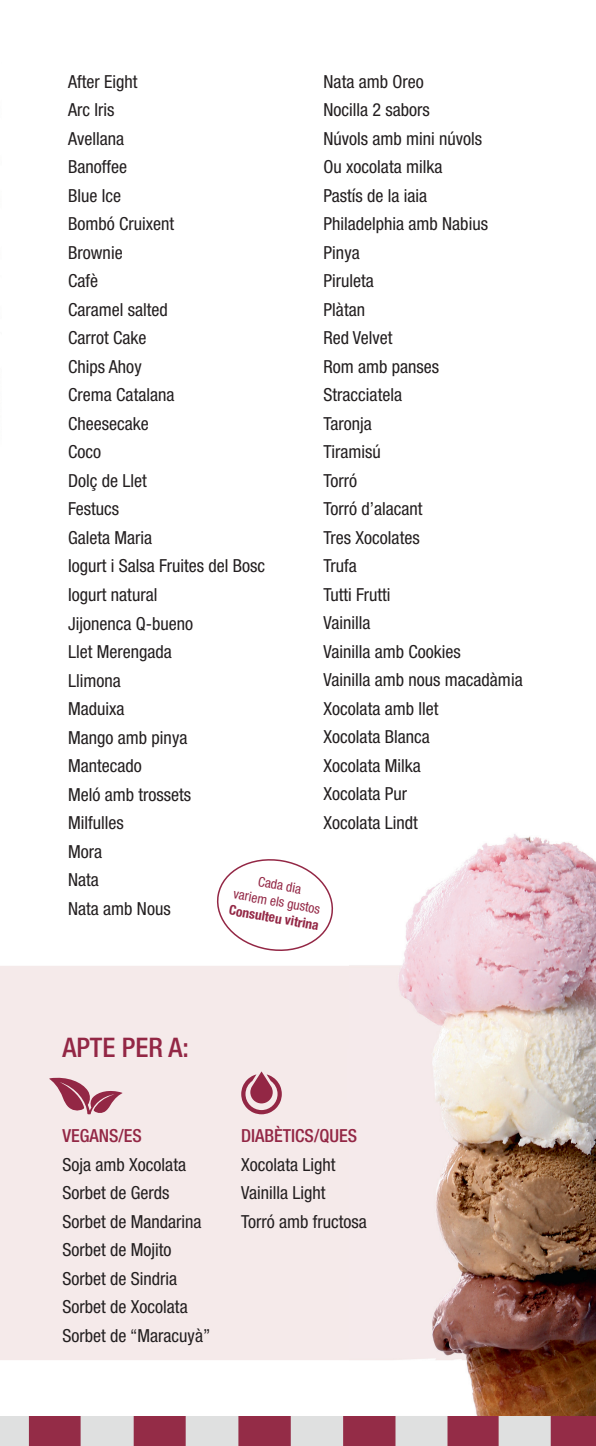
<style>
.page{position:relative;width:596px;height:1446px;background:#fff}
.page>*{position:absolute;margin:0;border:0;box-sizing:border-box;transform-origin:0 0}
.t1{font:500 condensed 27px "Helvetica Neue LT Std";color:#932745}
.t2{font:condensed 18px/28.5px "Helvetica Neue LT Std";color:#231f20}
.t3{font:500 condensed 18px "Helvetica Neue LT Std";color:#932745}
.t4{font:condensed 13.5px/16.5px "Helvetica Neue LT Std";color:#932745;text-align:center}
.t5{font:700 condensed 13.5px "Helvetica Neue LT Std";color:#932745}
</style>
<div class="page">
<img style="left:0;top:834px;width:595px;height:612px">
<svg style="left:212px;top:854px;width:125px;height:100px"></svg>
<svg style="left:241px;top:1071px;width:40px;height:43px;background:#c28595"></svg>
<svg style="left:49px;top:1076px;width:73px;height:38px;background:#cc99a6"></svg>
<p class="t2" style="left:68px;top:67px;width:198px">After Eight<br>Arc Iris<br>Avellana<br>Banoffee<br>Blue Ice<br>Bombó Cruixent<br>Brownie<br>Cafè<br>Caramel salted<br>Carrot Cake<br>Chips Ahoy<br>Crema Catalana<br>Cheesecake<br>Coco<br>Dolç de Llet<br>Festucs<br>Galeta Maria<br>Iogurt i Salsa Fruites del Bosc<br>Iogurt natural<br>Jijonenca Q-bueno<br>Llet Merengada<br>Llimona<br>Maduixa<br>Mango amb pinya<br>Mantecado<br>Meló amb trossets<br>Milfulles<br>Mora<br>Nata<br>Nata amb Nous</p>
<p class="t2" style="left:323px;top:67px;width:200px">Nata amb Oreo<br>Nocilla 2 sabors<br>Núvols amb mini núvols<br>Ou xocolata milka<br>Pastís de la iaia<br>Philadelphia amb Nabius<br>Pinya<br>Piruleta<br>Plàtan<br>Red Velvet<br>Rom amb panses<br>Stracciatela<br>Taronja<br>Tiramisú<br>Torró<br>Torró d’alacant<br>Tres Xocolates<br>Trufa<br>Tutti Frutti<br>Vainilla<br>Vainilla amb Cookies<br>Vainilla amb nous macadàmia<br>Xocolata amb llet<br>Xocolata Blanca<br>Xocolata Milka<br>Xocolata Pur<br>Xocolata Lindt</p>
<p class="t4" style="left:238px;top:869px;width:89px;rotate:10deg">Cada dia<br>variem els gustos</p>
<p class="t5" style="left:230px;top:901px;width:92px;rotate:10deg">Consulteu vitrina</p>
<h1 class="t1" style="left:62px;top:1031px;width:128px">APTE PER A:</h1>
<p class="t3" style="left:62px;top:1125px;width:81px">VEGANS/ES</p>
<p class="t2" style="left:62px;top:1150px;width:149px">Soja amb Xocolata<br>Sorbet de Gerds<br>Sorbet de Mandarina<br>Sorbet de Mojito<br>Sorbet de Sindria<br>Sorbet de Xocolata<br>Sorbet de “Maracuyà”</p>
<p class="t3" style="left:241px;top:1125px;width:117px">DIABÈTICS/QUES</p>
<p class="t2" style="left:241px;top:1150px;width:127px">Xocolata Light<br>Vainilla Light<br>Torró amb fructosa</p>
</div>
